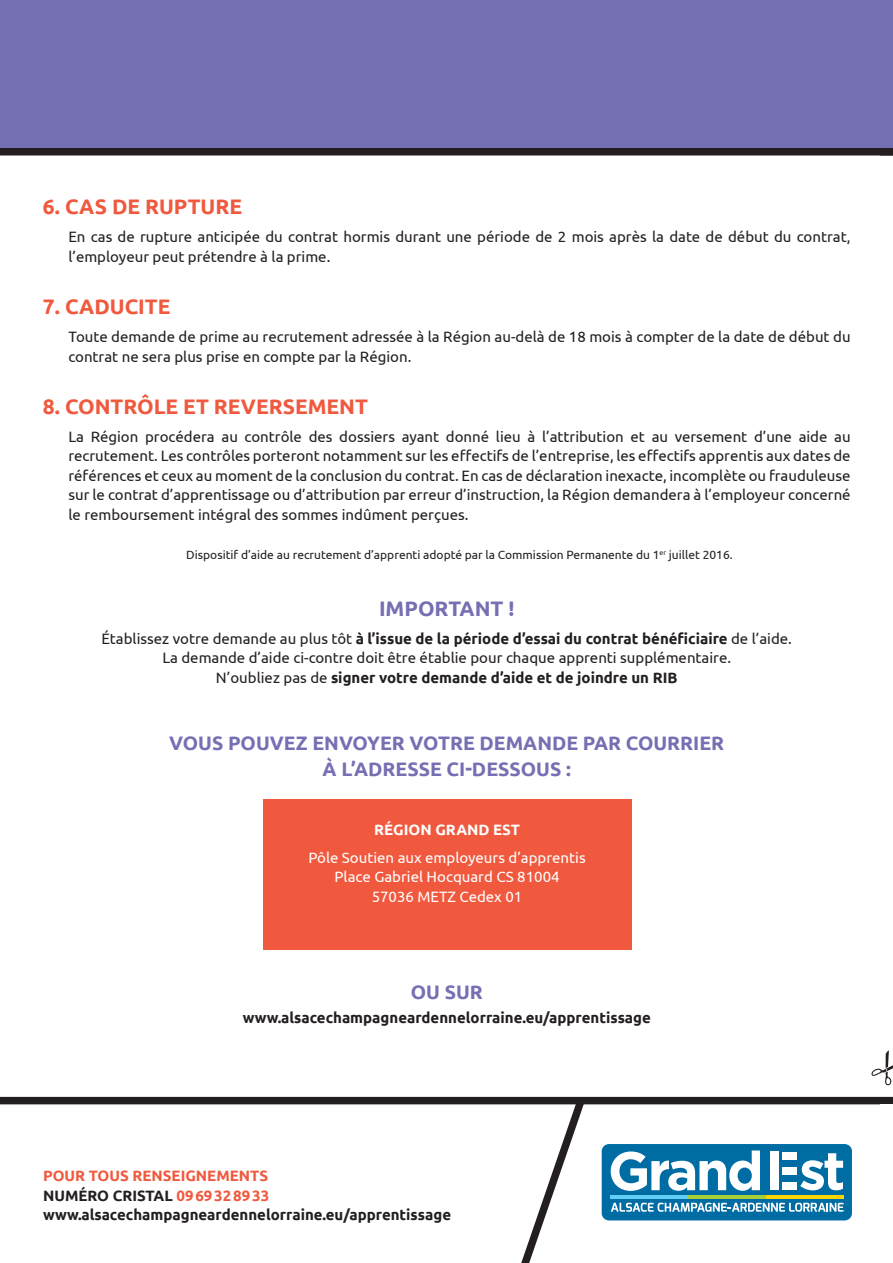
<style>
.page{position:relative;width:893px;height:1263px;background:#fff}
.page>*{position:absolute;margin:0;border:0;box-sizing:border-box;transform-origin:0 0}
.petit_titre{font:700 21px "Ubuntu";color:#f0593e}
.petit_titre-2{font:700 21px "Ubuntu";color:#756fb3}
.t1{font:700 19.5px/25.5px "Ubuntu";color:#756fb3;text-align:center}
.texte_courant_1{font:15px/19.5px "Ubuntu";color:#231f20}
.texte_courant_1-2{font:700 15px "Ubuntu";color:#231f20}
.texte_courant_1-3{font:15px "Ubuntu";color:#fff}
.texte_courant_1-4{font:700 15px "Ubuntu";color:#f0593e}
.texte_courant_1-5{font:700 15px "Ubuntu";color:#fff}
.texte_courant_1-6{font:12px "Ubuntu";color:#231f20}
.s1{font-weight:400}
.s2{color:#f0593e}
</style>
<div class="page">
<div style="left:602px;top:1144px;width:250px;height:76px;background:#006ca4;border-radius:7px"></div>
<svg style="left:611px;top:1203px;width:233px;height:9px"></svg>
<svg style="left:611px;top:1150px;width:149px;height:41px"></svg>
<svg style="left:800px;top:1153px;width:43px;height:37px"></svg>
<div style="left:781px;top:1182px;width:15px;height:8px;background:#fff"></div>
<div style="left:782px;top:1167px;width:15px;height:7px;background:#fff"></div>
<div style="left:782px;top:1152px;width:15px;height:7px;background:#fff"></div>
<div style="left:770px;top:1152px;width:9px;height:38px;background:#fff"></div>
<hr style="left:610px;top:1195px;width:78px;height:3px;background:#63cdf3">
<hr style="left:688px;top:1195px;width:78px;height:3px;background:#a6ce39">
<hr style="left:766px;top:1195px;width:78px;height:3px;background:#fed503">
<svg style="left:512px;top:1096px;width:78px;height:167px"></svg>
<div style="left:0;top:1097px;width:893px;height:7px;background:#231f20"></div>
<div style="left:0;top:0;width:893px;height:152px;background:#756fb3"></div>
<div style="left:0;top:148px;width:893px;height:7px;background:#231f20"></div>
<svg style="left:871px;top:1050px;width:22px;height:35px"></svg>
<div style="left:263px;top:799px;width:368px;height:151px;background:#f0593e"></div>
<p class="petit_titre" style="left:43px;top:194px;width:201px">6. CAS DE RUPTURE</p>
<p class="texte_courant_1" style="left:68px;top:227px;width:784px">En cas de rupture anticipée du contrat hormis durant une période de 2 mois après la date de début du contrat, l’employeur peut prétendre à la prime.</p>
<p class="petit_titre" style="left:43px;top:294px;width:129px">7. CADUCITE</p>
<p class="texte_courant_1" style="left:68px;top:326px;width:784px">Toute demande de prime au recrutement adressée à la Région au-delà de 18 mois à compter de la date de début du contrat ne sera plus prise en compte par la Région.</p>
<p class="petit_titre" style="left:43px;top:394px;width:327px">8. CONTRÔLE ET REVERSEMENT</p>
<p class="texte_courant_1" style="left:68px;top:426px;width:784px;text-align:justify">La Région procédera au contrôle des dossiers ayant donné lieu à l’attribution et au versement d’une aide au recrutement. Les contrôles porteront notamment sur les effectifs de l’entreprise, les effectifs apprentis aux dates de références et ceux au moment de la conclusion du contrat. En cas de déclaration inexacte, incomplète ou frauduleuse sur le contrat d’apprentissage ou d’attribution par erreur d’instruction, la Région demandera à l’employeur concerné le remboursement intégral des sommes indûment perçues.</p>
<p class="texte_courant_1-6" style="left:186px;top:547px;width:548px">Dispositif d’aide au recrutement d’apprenti adopté par la Commission Permanente du 1<sup>er</sup> juillet 2016.</p>
<p class="petit_titre-2" style="left:379px;top:596px;width:137px">IMPORTANT !</p>
<p class="texte_courant_1-2" style="left:102px;top:629px;width:692px"><span class="s1">Établissez votre demande au plus tôt</span> à l’issue de la période d’essai du contrat bénéficiaire <span class="s1">de l’aide.</span></p>
<p class="texte_courant_1" style="left:162px;top:648px;width:570px">La demande d’aide ci-contre doit être établie pour chaque apprenti supplémentaire.</p>
<p class="texte_courant_1-2" style="left:216px;top:668px;width:463px"><span class="s1">N’oubliez pas de</span> signer votre demande d’aide et de joindre un RIB</p>
<p class="t1" style="left:169px;top:730px;width:557px">VOUS POUVEZ ENVOYER VOTRE DEMANDE PAR COURRIER<br>À L’ADRESSE CI-DESSOUS :</p>
<p class="texte_courant_1-5" style="left:374px;top:820px;width:147px">RÉGION GRAND EST</p>
<p class="texte_courant_1-3" style="left:308px;top:848px;width:279px">Pôle Soutien aux employeurs d’apprentis</p>
<p class="texte_courant_1-3" style="left:334px;top:868px;width:227px">Place Gabriel Hocquard CS 81004</p>
<p class="texte_courant_1-3" style="left:372px;top:887px;width:152px">57036 METZ Cedex 01</p>
<p class="t1" style="left:411px;top:979px;width:74px">OU SUR</p>
<p class="texte_courant_1-2" style="left:243px;top:1008px;width:410px">www.alsacechampagneardennelorraine.eu/apprentissage</p>
<p class="texte_courant_1-4" style="left:43px;top:1167px;width:227px">POUR TOUS RENSEIGNEMENTS</p>
<p class="texte_courant_1-2" style="left:43px;top:1186px;width:228px">NUMÉRO CRISTAL <span class="s2">0969328933</span></p>
<p class="texte_courant_1-2" style="left:43px;top:1206px;width:410px">www.alsacechampagneardennelorraine.eu/apprentissage</p>
</div>
